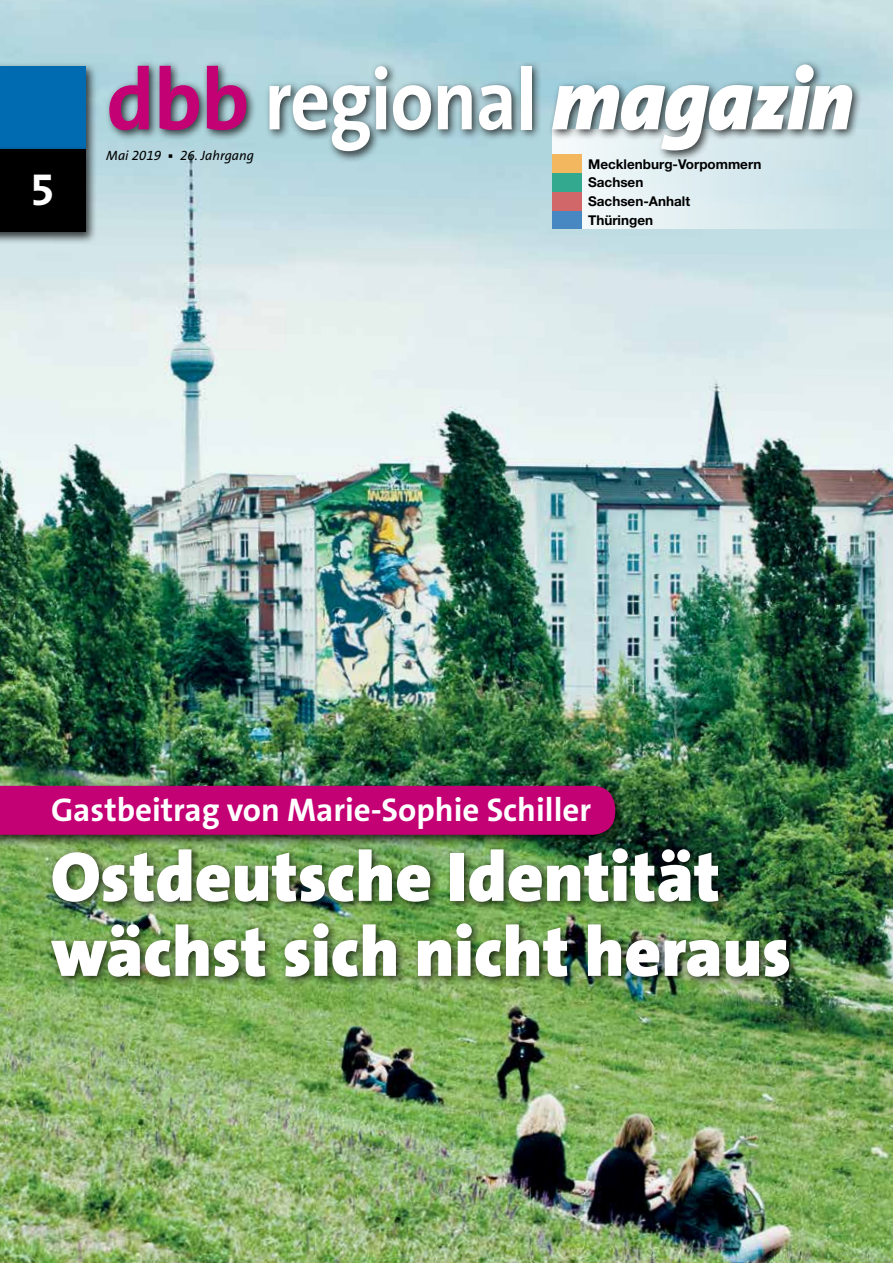
<style>
.page{position:relative;width:893px;height:1263px;background:#fff}
.page>*{position:absolute;margin:0;border:0;box-sizing:border-box;transform-origin:0 0}
.t1{font:700 87px "The Sans Os F";letter-spacing:-.015em;color:#fff;scale:.9 1}
.t2{font:900 70.5px/75px "The Sans Os F";color:#fff}
.t3{font:700 45px "The Sans Os F";color:#fff}
.t4{font:700 33px "The Sans Os F";color:#fff}
.t5{font:700 13.5px/18.6px "Helvetica Neue LT Std";color:#000}
.t6{font:italic 13.5px "The Sans Os F";color:#000}
.s1{color:#c40075}
.s2{font-weight:900;font-style:italic}
.s3{font-size:16.5px}
</style>
<div class="page">
<img style="left:0;top:0;width:893px;height:1263px">
<div style="left:552px;top:129px;width:341px;height:100px;background:linear-gradient(to right,#f6fafb,#c1dde3)"></div>
<div style="left:0;top:62px;width:98px;height:100px;background:#000;opacity:.75"></div>
<div style="left:0;top:66px;width:85px;height:83px;background:#006bb1"></div>
<div style="left:0;top:145px;width:98px;height:99px;background:#000;opacity:.75"></div>
<div style="left:0;top:149px;width:85px;height:83px;background:#000"></div>
<div style="left:105px;top:60px;width:758px;height:103px;background:#000;opacity:.75"></div>
<div style="left:552px;top:210px;width:30px;height:19px;background:#4788c3"></div>
<div style="left:552px;top:192px;width:30px;height:18px;background:#d16768"></div>
<div style="left:552px;top:173px;width:30px;height:19px;background:#33aa90"></div>
<div style="left:552px;top:154px;width:30px;height:19px;background:#f3b760"></div>
<div style="left:0;top:782px;width:628px;height:65px;background:#000;opacity:.75"></div>
<div style="left:0;top:786px;width:615px;height:49px;background:#c40075"></div>
<div style="left:47px;top:843px;width:753px;height:145px;background:#000;opacity:.75"></div>
<h3 class="t3" style="left:30px;top:161px;width:26px">5</h3>
<h1 class="t1" style="left:106px;top:44px;width:832px"><span class="s1">dbb</span> regional <span class="s2">magazin</span></h1>
<p class="t6" style="left:106px;top:147px;width:149px">Mai 2019 <span class="s3">▪</span> 26. Jahrgang</p>
<p class="t5" style="left:588px;top:154px;width:175px">Mecklenburg-Vorpommern<br>Sachsen<br>Sachsen-Anhalt<br>Thüringen</p>
<h3 class="t4" style="left:51px;top:789px;width:542px">Gastbeitrag von Marie-Sophie Schiller</h3>
<h2 class="t2" style="left:51px;top:840px;width:741px">Ostdeutsche Identität wächst sich nicht heraus</h2>
</div>
